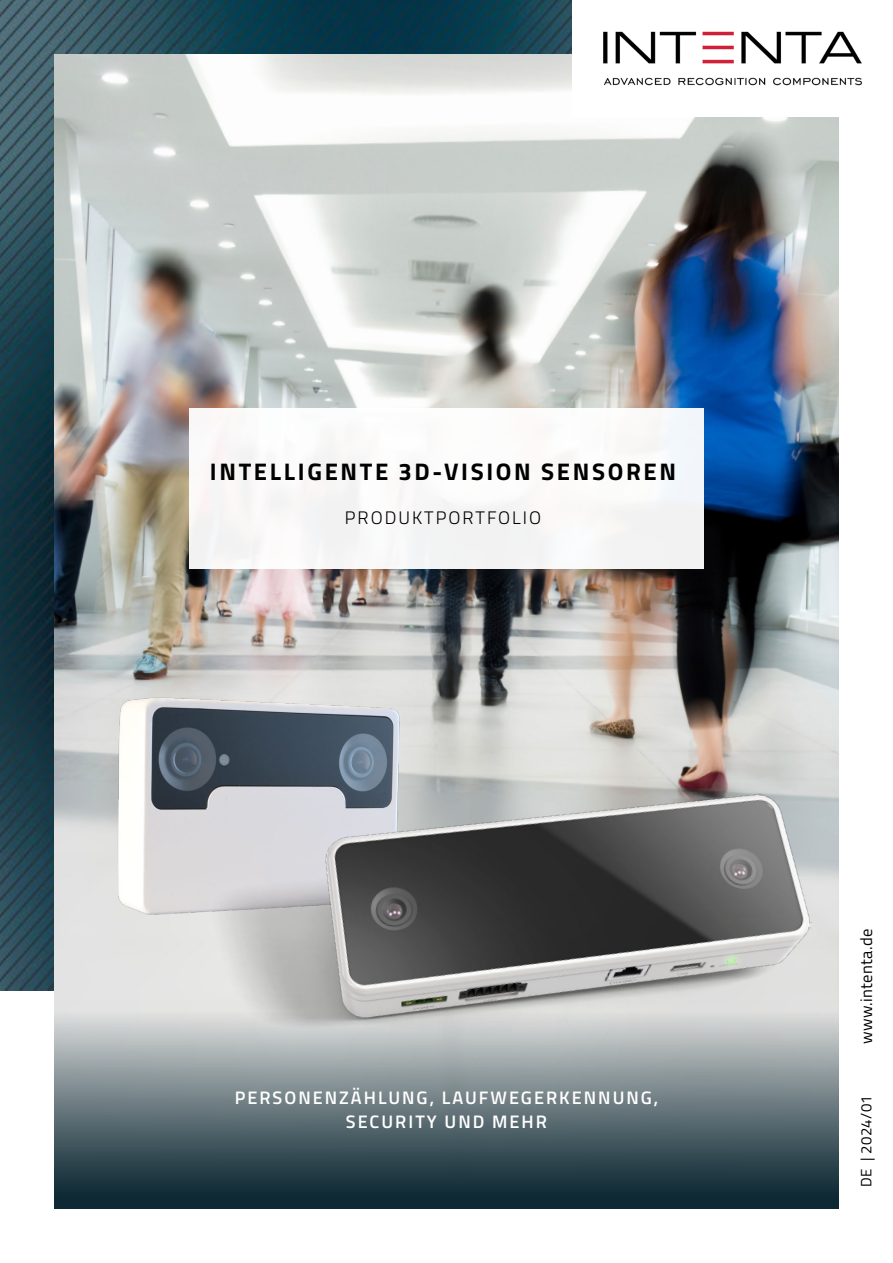
<style>
.page{position:relative;width:893px;height:1263px;background:#fff}
.page>*{position:absolute;margin:0;border:0;box-sizing:border-box;transform-origin:0 0}
.t1{font:700 24px "Titillium";letter-spacing:.11em;color:#000}
.t2{font:600 18.15px/23.9px "Titillium";letter-spacing:.11em;color:#fff;text-align:center}
.t3{font:300 18.15px "Titillium";letter-spacing:.11em;color:#000}
.t4{font:16.5px "Titillium";letter-spacing:.02em;color:#000}
.t5{font:15px "Titillium";letter-spacing:.02em;color:#000}
</style>
<div class="page">
<img style="left:0;top:0;width:572px;height:990px">
<img style="left:54px;top:54px;width:785px;height:946px">
<img style="left:572px;top:31px;width:290px;height:86px">
<div style="left:54px;top:1000px;width:785px;height:209px;background:linear-gradient(to bottom,#e7e7e6,#001925)"></div>
<img style="left:29px;top:680px;width:440px;height:275px">
<img style="left:190px;top:715px;width:640px;height:400px">
<div style="left:189px;top:408px;width:515px;height:161px;background:#faf8f8"></div>
<h1 class="t1" style="left:210px;top:454px;width:468px">INTELLIGENTE 3D-VISION SENSOREN</h1>
<p class="t3" style="left:345px;top:504px;width:198px">PRODUKTPORTFOLIO</p>
<p class="t2" style="left:235px;top:1085px;width:425px">PERSONENZÄHLUNG, LAUFWEGERKENNUNG,<br>SECURITY UND MEHR</p>
<p class="t4" style="left:854px;top:1044px;width:117px;rotate:-90deg">www.intenta.de</p>
<p class="t5" style="left:855px;top:1187px;width:93px;rotate:-90deg">DE | 2024/01</p>
</div>
